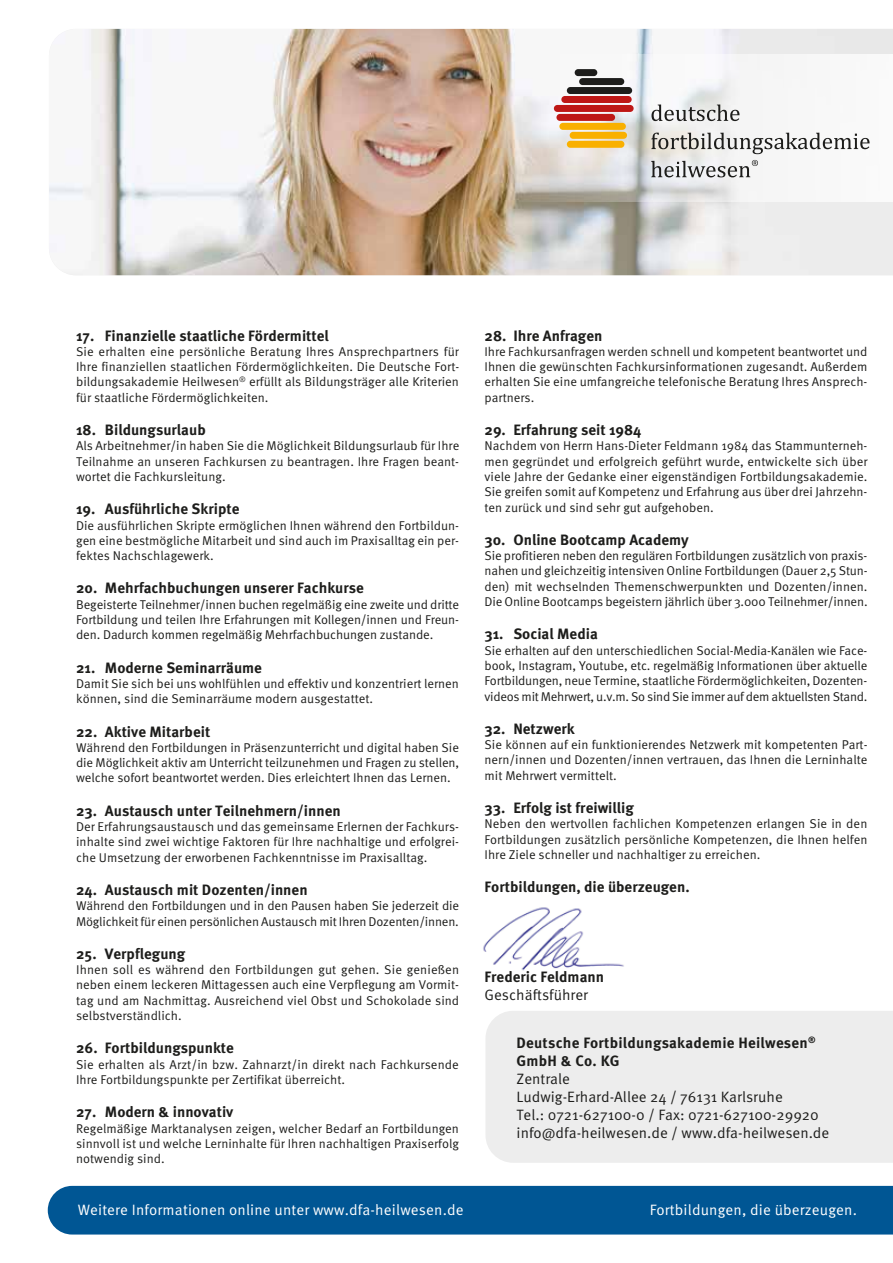
<style>
.page{position:relative;width:893px;height:1263px;background:#fff}
.page>*{position:absolute;margin:0;border:0;box-sizing:border-box;transform-origin:0 0}
.t1{font:700 15px/18px "Meta OT";color:#1d1d1b}
.t2{font:15px/18px "Meta OT Norm";color:#1d1d1b}
.t3{font:15px "Meta OT Norm";letter-spacing:.01em;color:#fff}
.t4{font:12.75px/15.3px "Meta OT Norm";color:#1d1d1b;text-align:justify}
</style>
<div class="page">
<img style="left:483px;top:907px;width:141px;height:64px">
<img style="left:49px;top:29px;width:844px;height:246px">
<div style="left:48px;top:1186px;width:845px;height:48px;background:#005694"></div>
<div style="left:486px;top:1011px;width:407px;height:152px;background:#ededed"></div>
<svg style="left:502px;top:54px;width:391px;height:147px;fill:#f6f6f6"></svg>
<svg style="left:651px;top:105px;width:88px;height:16px"></svg>
<svg style="left:651px;top:133px;width:219px;height:21px"></svg>
<svg style="left:651px;top:160px;width:107px;height:17px"></svg>
<div style="left:575px;top:69px;width:22px;height:7px;background:#1d1d1b;border-radius:3px"></div>
<div style="left:579px;top:78px;width:45px;height:7px;background:#1d1d1b;border-radius:3px"></div>
<div style="left:567px;top:87px;width:65px;height:7px;background:#1d1d1b;border-radius:3px"></div>
<div style="left:561px;top:96px;width:71px;height:7px;background:#be1716;border-radius:3px"></div>
<div style="left:554px;top:105px;width:80px;height:7px;background:#be1716;border-radius:3px"></div>
<div style="left:556px;top:114px;width:59px;height:7px;background:#be1716;border-radius:3px"></div>
<div style="left:559px;top:123px;width:67px;height:7px;background:#f9b000;border-radius:3px"></div>
<div style="left:570px;top:132px;width:57px;height:7px;background:#f9b000;border-radius:3px"></div>
<div style="left:567px;top:141px;width:57px;height:7px;background:#f9b000;border-radius:3px"></div>
<p class="t1" style="left:76px;top:326px;width:254px">17. Finanzielle staatliche Fördermittel</p>
<p class="t4" style="left:76px;top:344px;width:385px">Sie erhalten eine persönliche Beratung Ihres Ansprechpartners für Ihre finanziellen staatlichen Fördermöglichkeiten. Die Deutsche Fort&shy;bildungsakademie Heilwesen<sup>®</sup> erfüllt als Bildungsträger alle Kriterien für staatliche Fördermöglichkeiten.</p>
<p class="t1" style="left:76px;top:421px;width:131px">18. Bildungsurlaub</p>
<p class="t4" style="left:76px;top:438px;width:385px">Als Arbeitnehmer/in haben Sie die Möglichkeit Bildungsurlaub für Ihre Teilnahme an unseren Fachkursen zu beantragen. Ihre Fragen beant&shy;wortet die Fachkursleitung.</p>
<p class="t1" style="left:76px;top:500px;width:165px">19. Ausführliche Skripte</p>
<p class="t4" style="left:76px;top:518px;width:384px">Die ausführlichen Skripte ermöglichen Ihnen während den Fortbildun&shy;gen eine bestmögliche Mitarbeit und sind auch im Praxisalltag ein per&shy;fektes Nachschlagewerk.</p>
<p class="t1" style="left:76px;top:579px;width:289px">20. Mehrfachbuchungen unserer Fachkurse</p>
<p class="t4" style="left:76px;top:597px;width:385px">Begeisterte Teilnehmer/innen buchen regelmäßig eine zweite und dritte Fortbildung und teilen Ihre Erfahrungen mit Kollegen/innen und Freun&shy;den. Dadurch kommen regelmäßig Mehrfachbuchungen zustande.</p>
<p class="t1" style="left:76px;top:659px;width:187px">21. Moderne Seminarräume</p>
<p class="t4" style="left:76px;top:676px;width:384px">Damit Sie sich bei uns wohlfühlen und effektiv und konzentriert lernen können, sind die Seminarräume modern ausgestattet.</p>
<p class="t1" style="left:76px;top:722px;width:136px">22. Aktive Mitarbeit</p>
<p class="t4" style="left:76px;top:740px;width:385px">Während den Fortbildungen in Präsenzunterricht und digital haben Sie die Möglichkeit aktiv am Unterricht teilzunehmen und Fragen zu stellen, welche sofort beantwortet werden. Dies erleichtert Ihnen das Lernen.</p>
<p class="t1" style="left:76px;top:802px;width:266px">23. Austausch unter Teilnehmern/innen</p>
<p class="t4" style="left:76px;top:819px;width:384px">Der Erfahrungsaustausch und das gemeinsame Erlernen der Fachkurs&shy;inhalte sind zwei wichtige Faktoren für Ihre nachhaltige und erfolgrei&shy;che Umsetzung der erworbenen Fachkenntnisse im Praxisalltag.</p>
<p class="t1" style="left:76px;top:881px;width:233px">24. Austausch mit Dozenten/innen</p>
<p class="t4" style="left:76px;top:898px;width:384px">Während den Fortbildungen und in den Pausen haben Sie jederzeit die<br>Möglichkeit für einen persönlichen Austausch mit Ihren Dozenten/innen.</p>
<p class="t1" style="left:76px;top:945px;width:111px">25. Verpflegung</p>
<p class="t4" style="left:76px;top:962px;width:385px">Ihnen soll es während den Fortbildungen gut gehen. Sie genießen neben einem leckeren Mittagessen auch eine Verpflegung am Vormit&shy;tag und am Nachmittag. Ausreichend viel Obst und Schokolade sind selbstverständlich.</p>
<p class="t1" style="left:76px;top:1039px;width:159px">26. Fortbildungspunkte</p>
<p class="t4" style="left:76px;top:1057px;width:384px">Sie erhalten als Arzt/in bzw. Zahnarzt/in direkt nach Fachkursende<br>Ihre Fortbildungspunkte per Zertifikat überreicht.</p>
<p class="t1" style="left:76px;top:1103px;width:159px">27. Modern &amp; innovativ</p>
<p class="t4" style="left:76px;top:1121px;width:384px">Regelmäßige Marktanalysen zeigen, welcher Bedarf an Fortbildungen sinnvoll ist und welche Lerninhalte für Ihren nachhaltigen Praxiserfolg notwendig sind.</p>
<p class="t1" style="left:485px;top:326px;width:119px">28. Ihre Anfragen</p>
<p class="t4" style="left:485px;top:344px;width:384px">Ihre Fachkursanfragen werden schnell und kompetent beantwortet und Ihnen die gewünschten Fachkursinformationen zugesandt. Außerdem erhalten Sie eine umfangreiche telefonische Beratung Ihres Ansprech&shy;partners.</p>
<p class="t1" style="left:485px;top:421px;width:158px">29. Erfahrung seit 1984</p>
<p class="t4" style="left:485px;top:438px;width:385px">Nachdem von Herrn Hans-Dieter Feldmann 1984 das Stammunterneh&shy;men gegründet und erfolgreich geführt wurde, entwickelte sich über viele Jahre der Gedanke einer eigenständigen Fortbildungsakademie.<br>Sie greifen somit auf Kompetenz und Erfahrung aus über drei Jahrzehn&shy;ten zurück und sind sehr gut aufgehoben.</p>
<p class="t1" style="left:485px;top:531px;width:206px">30. Online Bootcamp Academy</p>
<p class="t4" style="left:485px;top:548px;width:385px">Sie profitieren neben den regulären Fortbildungen zusätzlich von praxis&shy;nahen und gleichzeitig intensiven Online Fortbildungen (Dauer 2,5 Stun&shy;den) mit wechselnden Themenschwerpunkten und Dozenten/innen.<br>Die Online Bootcamps begeistern jährlich über 3.000 Teilnehmer/innen.</p>
<p class="t1" style="left:485px;top:625px;width:115px">31. Social Media</p>
<p class="t4" style="left:485px;top:643px;width:384px">Sie erhalten auf den unterschiedlichen Social-Media-Kanälen wie Face&shy;book, Instagram, Youtube, etc. regelmäßig Informationen über aktuelle Fortbildungen, neue Termine, staatliche Fördermöglichkeiten, Dozenten&shy;videos mit Mehrwert, u.v.m. So sind Sie immer auf dem aktuellsten Stand.</p>
<p class="t1" style="left:485px;top:720px;width:92px">32. Netzwerk</p>
<p class="t4" style="left:485px;top:737px;width:384px">Sie können auf ein funktionierendes Netzwerk mit kompetenten Part&shy;nern/innen und Dozenten/innen vertrauen, das Ihnen die Lerninhalte mit Mehrwert vermittelt.</p>
<p class="t1" style="left:485px;top:799px;width:151px">33. Erfolg ist freiwillig</p>
<p class="t4" style="left:485px;top:816px;width:384px">Neben den wertvollen fachlichen Kompetenzen erlangen Sie in den Fortbildungen zusätzlich persönliche Kompetenzen, die Ihnen helfen Ihre Ziele schneller und nachhaltiger zu erreichen.</p>
<p class="t1" style="left:485px;top:878px;width:207px">Fortbildungen, die überzeugen.</p>
<p class="t1" style="left:485px;top:968px;width:121px">Frederic Feldmann</p>
<p class="t2" style="left:485px;top:986px;width:105px">Geschäftsführer</p>
<p class="t1" style="left:517px;top:1034px;width:300px">Deutsche Fortbildungsakademie Heilwesen<sup>®<br></sup>GmbH &amp; Co. KG</p>
<p class="t2" style="left:517px;top:1070px;width:314px">Zentrale<br>Ludwig-Erhard-Allee 24 / 76131 Karlsruhe<br>Tel.: 0721-627100-0 / Fax: 0721-627100-29920 info@dfa-heilwesen.de / www.dfa-heilwesen.de</p>
<p class="t3" style="left:78px;top:1200px;width:387px">Weitere Informationen online unter www.dfa-heilwesen.de</p>
<p class="t3" style="left:650px;top:1200px;width:209px">Fortbildungen, die überzeugen.</p>
</div>
